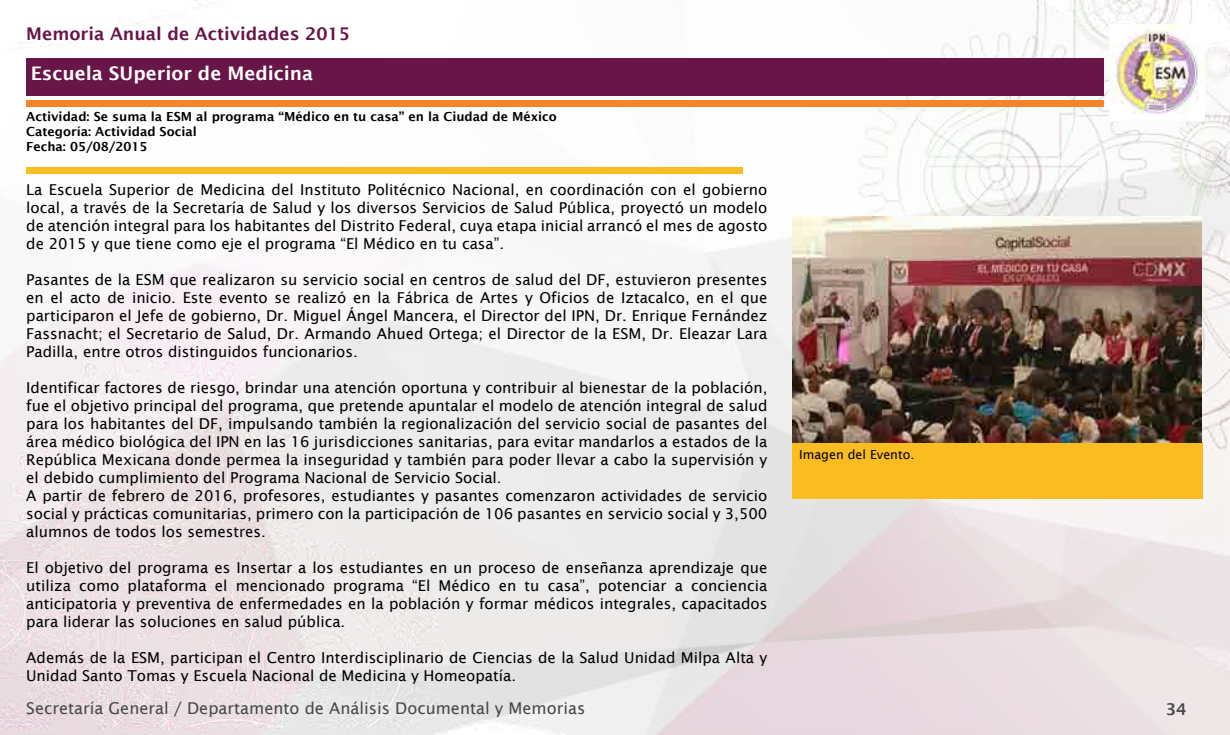
<style>
.page{position:relative;width:1230px;height:735px;background:#fff}
.page>*{position:absolute;margin:0;border:0;box-sizing:border-box;transform-origin:0 0}
.t1{font:600 18.75px "Lucida Sans";color:#fff}
.t2{font:600 17.5px "Lucida Sans";color:#681547}
.t3{font:16.25px "Lucida Sans";color:#45484a}
.t4{font:600 16.25px "Lucida Sans";color:#45484a}
.t5{font:15px/18px "Lucida Sans";color:#000;text-align:justify}
.t6{font:600 12.5px/15px "Lucida Sans";color:#000}
.t7{font:12.5px "Lucida Sans";color:#000}
</style>
<div class="page">
<img style="left:0;top:0;width:1230px;height:735px">
<img style="left:1109px;top:24px;width:95px;height:97px">
<div style="left:26px;top:58px;width:1078px;height:38px;background:#681547"></div>
<div style="left:26px;top:168px;width:716px;height:6px;background:#f9bc21"></div>
<div style="left:26px;top:100px;width:1078px;height:6px;background:#f6842a"></div>
<div style="left:792px;top:443px;width:411px;height:56px;background:#f9bc21"></div>
<img style="left:792px;top:216px;width:410px;height:227px">
<p class="t2" style="left:26px;top:24px;width:325px">Memoria Anual de Actividades 2015</p>
<p class="t1" style="left:31px;top:63px;width:284px">Escuela SUperior de Medicina</p>
<p class="t6" style="left:26px;top:109px;width:532px">Actividad: Se suma la ESM al programa “Médico en tu casa” en la Ciudad de México<br>Categoría: Actividad Social<br>Fecha: 05/08/2015</p>
<p class="t5" style="left:26px;top:181px;width:743px">La Escuela Superior de Medicina del Instituto Politécnico Nacional, en coordinación con el gobierno local, a través de la Secretaría de Salud y los diversos Servicios de Salud Pública, proyectó un modelo de atención integral para los habitantes del Distrito Federal, cuya etapa inicial arrancó el mes de agosto de 2015 y que tiene como eje el programa “El Médico en tu casa”.</p>
<p class="t5" style="left:26px;top:271px;width:743px">Pasantes de la ESM que realizaron su servicio social en centros de salud del DF, estuvieron presentes en el acto de inicio. Este evento se realizó en la Fábrica de Artes y Oficios de Iztacalco, en el que participaron el Jefe de gobierno, Dr. Miguel Ángel Mancera, el Director del IPN, Dr. Enrique Fernández Fassnacht; el Secretario de Salud, Dr. Armando Ahued Ortega; el Director de la ESM, Dr. Eleazar Lara Padilla, entre otros distinguidos funcionarios.</p>
<p class="t5" style="left:26px;top:379px;width:743px;text-align:left">Identificar factores de riesgo, brindar una atención oportuna y contribuir al bienestar de la población, fue el objetivo principal del programa, que pretende apuntalar el modelo de atención integral de salud para los habitantes del DF, impulsando también la regionalización del servicio social de pasantes del área médico biológica del IPN en las 16 jurisdicciones sanitarias, para evitar mandarlos a estados de la República Mexicana donde permea la inseguridad y también para poder llevar a cabo la supervisión y el debido cumplimiento del Programa Nacional de Servicio Social.<br>A partir de febrero de 2016, profesores, estudiantes y pasantes comenzaron actividades de servicio social y prácticas comunitarias, primero con la participación de 106 pasantes en servicio social y 3,500 alumnos de todos los semestres.</p>
<p class="t5" style="left:26px;top:559px;width:743px">El objetivo del programa es Insertar a los estudiantes en un proceso de enseñanza aprendizaje que utiliza como plataforma el mencionado programa “El Médico en tu casa”, potenciar a conciencia anticipatoria y preventiva de enfermedades en la población y formar médicos integrales, capacitados para liderar las soluciones en salud pública.</p>
<p class="t5" style="left:26px;top:649px;width:743px">Además de la ESM, participan el Centro Interdisciplinario de Ciencias de la Salud Unidad Milpa Alta y<br>Unidad Santo Tomas y Escuela Nacional de Medicina y Homeopatía.</p>
<p class="t7" style="left:799px;top:447px;width:117px">Imagen del Evento.</p>
<p class="t3" style="left:26px;top:699px;width:561px">Secretaría General / Departamento de Análisis Documental y Memorias</p>
<p class="t4" style="left:1166px;top:700px;width:22px">34</p>
</div>
